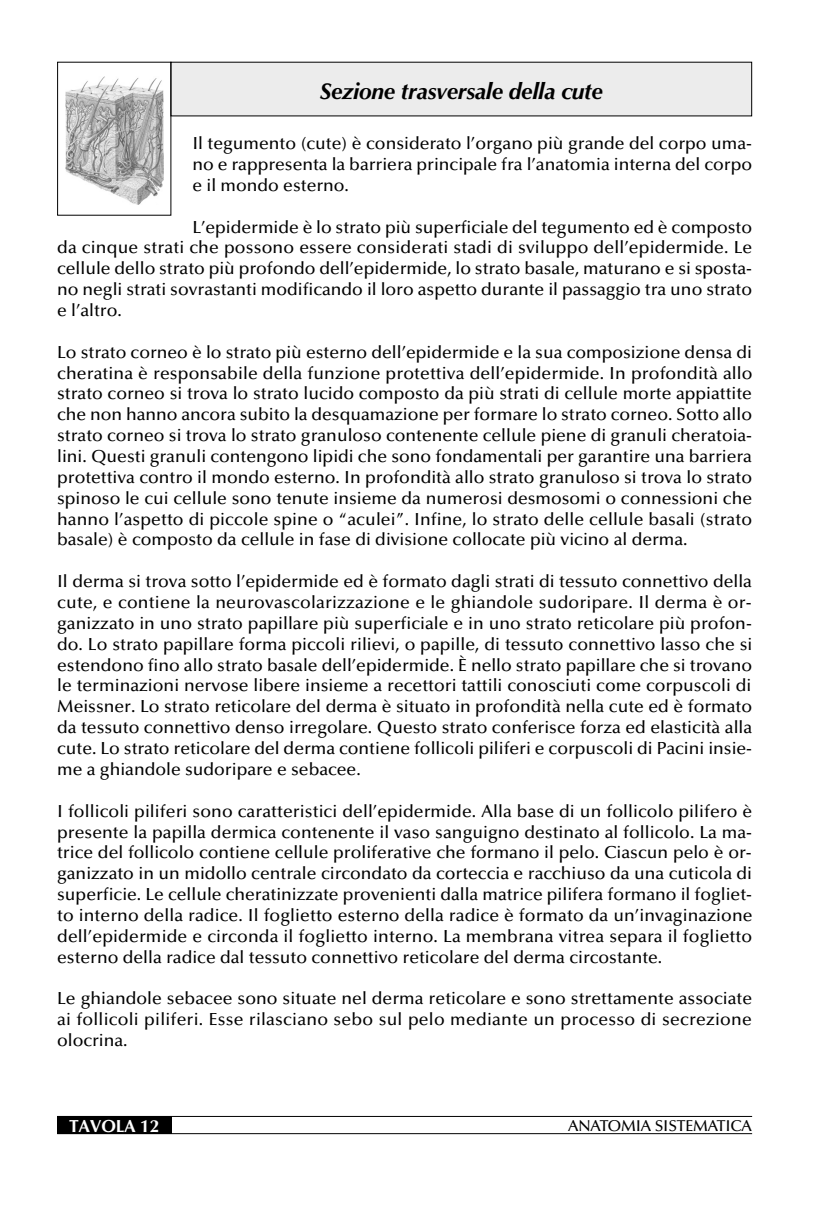
<style>
.page{position:relative;width:836px;height:1209px;background:#fff}
.page>*{position:absolute;margin:0;border:0;box-sizing:border-box;transform-origin:0 0}
.t1{font:italic 700 22.75px "Optima LT Std";letter-spacing:-.015em;color:#000}
.t2{font:500 17.5px/20.8px "Optima LT Std";color:#000;text-align:justify}
.t3{font:700 17.5px "Optima LT Std";letter-spacing:-.015em;color:#fff}
.t4{font:500 15.75px "Optima LT Std";letter-spacing:-.015em;color:#000}
</style>
<div class="page">
<div style="left:57px;top:1116px;width:114px;height:17px;background:#000"></div>
<hr style="left:57px;top:1115px;width:695px;height:1px;background:#000">
<hr style="left:57px;top:1132px;width:695px;height:1px;background:#000">
<div style="left:171px;top:62px;width:580px;height:54px;background:#ececec"></div>
<img style="left:65px;top:77px;width:99px;height:127px">
<div style="left:57px;top:62px;width:114px;height:153px;border:1px solid #000"></div>
<h1 class="t1" style="left:319px;top:78px;width:284px">Sezione trasversale della cute</h1>
<p class="t2" style="left:192px;top:133px;width:561px">Il tegumento (cute) è considerato l’organo più grande del corpo uma&shy;no e rappresenta la barriera principale fra l’anatomia interna del corpo e il mondo esterno.</p>
<p class="t2" style="left:57px;top:217px;width:696px;text-indent:135px">L’epidermide è lo strato più superficiale del tegumento ed è composto da cinque strati che possono essere considerati stadi di sviluppo dell’epidermide. Le cellule dello strato più profondo dell’epidermide, lo strato basale, maturano e si sposta&shy;no negli strati sovrastanti modificando il loro aspetto durante il passaggio tra uno strato e l’altro.</p>
<p class="t2" style="left:57px;top:342px;width:696px">Lo strato corneo è lo strato più esterno dell’epidermide e la sua composizione densa di cheratina è responsabile della funzione protettiva dell’epidermide. In profondità allo strato corneo si trova lo strato lucido composto da più strati di cellule morte appiattite che non hanno ancora subito la desquamazione per formare lo strato corneo. Sotto allo strato corneo si trova lo strato granuloso contenente cellule piene di granuli cheratoia&shy;lini. Questi granuli contengono lipidi che sono fondamentali per garantire una barriera protettiva contro il mondo esterno. In profondità allo strato granuloso si trova lo strato spinoso le cui cellule sono tenute insieme da numerosi desmosomi o connessioni che hanno l’aspetto di piccole spine o “aculei”. Infine, lo strato delle cellule basali (strato basale) è composto da cellule in fase di divisione collocate più vicino al derma.</p>
<p class="t2" style="left:57px;top:571px;width:696px">Il derma si trova sotto l’epidermide ed è formato dagli strati di tessuto connettivo della cute, e contiene la neurovascolarizzazione e le ghiandole sudoripare. Il derma è or&shy;ganizzato in uno strato papillare più superficiale e in uno strato reticolare più profon&shy;do. Lo strato papillare forma piccoli rilievi, o papille, di tessuto connettivo lasso che si estendono fino allo strato basale dell’epidermide. È nello strato papillare che si trovano le terminazioni nervose libere insieme a recettori tattili conosciuti come corpuscoli di Meissner. Lo strato reticolare del derma è situato in profondità nella cute ed è formato da tessuto connettivo denso irregolare. Questo strato conferisce forza ed elasticità alla cute. Lo strato reticolare del derma contiene follicoli piliferi e corpuscoli di Pacini insie&shy;me a ghiandole sudoripare e sebacee.</p>
<p class="t2" style="left:57px;top:800px;width:696px">I follicoli piliferi sono caratteristici dell’epidermide. Alla base di un follicolo pilifero è presente la papilla dermica contenente il vaso sanguigno destinato al follicolo. La ma&shy;trice del follicolo contiene cellule proliferative che formano il pelo. Ciascun pelo è or&shy;ganizzato in un midollo centrale circondato da corteccia e racchiuso da una cuticola di superficie. Le cellule cheratinizzate provenienti dalla matrice pilifera formano il fogliet&shy;to interno della radice. Il foglietto esterno della radice è formato da un’invaginazione dell’epidermide e circonda il foglietto interno. La membrana vitrea separa il foglietto esterno della radice dal tessuto connettivo reticolare del derma circostante.</p>
<p class="t2" style="left:57px;top:988px;width:696px">Le ghiandole sebacee sono situate nel derma reticolare e sono strettamente associate ai follicoli piliferi. Esse rilasciano sebo sul pelo mediante un processo di secrezione olocrina.</p>
<p class="t3" style="left:69px;top:1115px;width:92px">TAVOLA 12</p>
<p class="t4" style="left:568px;top:1116px;width:185px">ANATOMIA SISTEMATICA</p>
</div>
